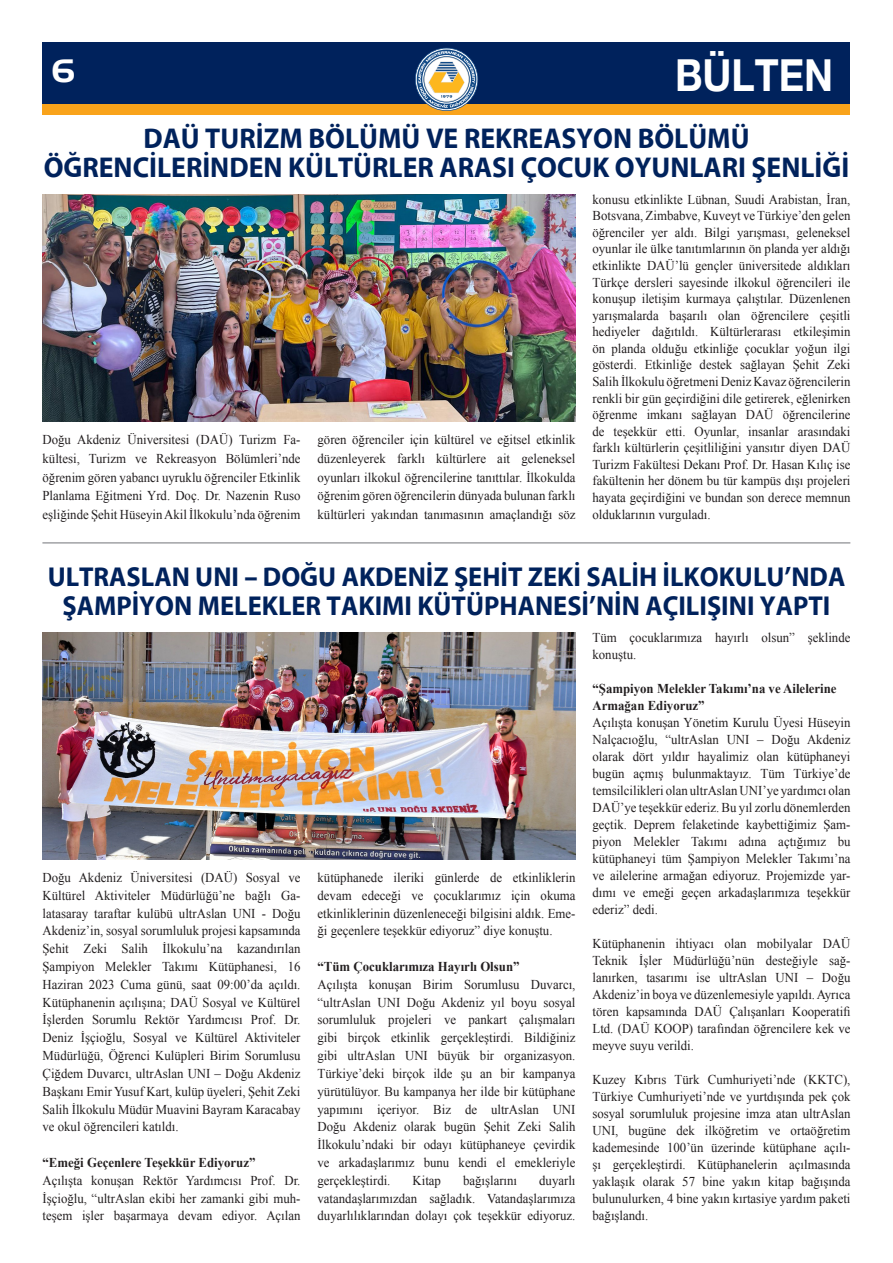
<style>
.page{position:relative;width:893px;height:1263px;background:#fff}
.page>*{position:absolute;margin:0;border:0;box-sizing:border-box;transform-origin:0 0}
.t1{font:700 44.1px "Helvetica Neue EMU";color:#fff;scale:.89 1}
.t2{font:31.5px "Handel EMU";color:#fff}
.t3{font:700 28.8px/28.8px "Myriad EMU";color:#00225c;text-align:center;scale:.96 1}
.t4{font:700 27.45px/28.8px "Myriad EMU";color:#00225c;text-align:center;scale:.96 1}
.t5{font:13.5px/17.9px "Times New Roman";color:#231f20;text-align:justify;scale:.95 1}
.t6{font:700 13.5px/17px "Times New Roman";color:#231f20;scale:.95 1}
</style>
<div class="page">
<div style="left:43px;top:43px;width:807px;height:72px;background:#f9a31b"></div>
<div style="left:43px;top:43px;width:807px;height:61px;background:#00225c"></div>
<svg style="left:415px;top:48px;width:63px;height:63px"></svg>
<img style="left:42px;top:194px;width:533px;height:228px">
<img style="left:42px;top:632px;width:533px;height:228px">
<hr style="left:42px;top:542px;width:808px;height:1px;background:#939598">
<p class="t2" style="left:52px;top:52px;width:24px">6</p>
<p class="t1" style="left:675px;top:48px;width:179px">BÜLTEN</p>
<p class="t3" style="left:44px;top:125px;width:841px">DAÜ TURİZM BÖLÜMÜ VE REKREASYON BÖLÜMÜ<br>ÖĞRENCİLERİNDEN KÜLTÜRLER ARASI ÇOCUK OYUNLARI ŞENLİĞİ</p>
<p class="t5" style="left:43px;top:430px;width:273px;line-height:18.8px">Doğu Akdeniz Üniversitesi (DAÜ) Turizm Fa&shy;kültesi, Turizm ve Rekreasyon Bölümleri’nde öğrenim gören yabancı uyruklu öğrenciler Etkinlik Planlama Eğitmeni Yrd. Doç. Dr. Nazenin Ruso eşliğinde Şehit Hüseyin Akil İlkokulu’nda öğrenim</p>
<p class="t5" style="left:317px;top:430px;width:273px;line-height:18.8px">gören öğrenciler için kültürel ve eğitsel etkinlik düzenleyerek farklı kültürlere ait geleneksel oyunları ilkokul öğrencilerine tanıttılar. İlkokulda öğrenim gören öğrencilerin dünyada bulunan farklı kültürleri yakından tanımasının amaçlandığı söz</p>
<p class="t5" style="left:592px;top:191px;width:273px;line-height:16.5px">konusu etkinlikte Lübnan, Suudi Arabistan, İran, Botsvana, Zimbabve, Kuveyt ve Türkiye’den gelen öğrenciler yer aldı. Bilgi yarışması, geleneksel oyunlar ile ülke tanıtımlarının ön planda yer aldığı etkinlikte DAÜ’lü gençler üniversitede aldıkları Türkçe dersleri sayesinde ilkokul öğrencileri ile konuşup iletişim kurmaya çalıştılar. Düzenlenen yarışmalarda başarılı olan öğrencilere çeşitli hediyeler dağıtıldı. Kültürlerarası etkileşimin ön planda olduğu etkinliğe çocuklar yoğun ilgi gösterdi. Etkinliğe destek sağlayan Şehit Zeki Salih İlkokulu öğretmeni Deniz Kavaz öğrencilerin renkli bir gün geçirdiğini dile getirerek, eğlenirken öğrenme imkanı sağlayan DAÜ öğrencilerine de teşekkür etti. Oyunlar, insanlar arasındaki farklı kültürlerin çeşitliliğini yansıtır diyen DAÜ Turizm Fakültesi Dekanı Prof. Dr. Hasan Kılıç ise fakültenin her dönem bu tür kampüs dışı projeleri hayata geçirdiğini ve bundan son derece memnun olduklarının vurguladı.</p>
<p class="t4" style="left:48px;top:563px;width:832px">ULTRASLAN UNI – DOĞU AKDENİZ ŞEHİT ZEKİ SALİH İLKOKULU’NDA<br>ŞAMPİYON MELEKLER TAKIMI KÜTÜPHANESİ’NİN AÇILIŞINI YAPTI</p>
<p class="t5" style="left:43px;top:868px;width:273px">Doğu Akdeniz Üniversitesi (DAÜ) Sosyal ve Kültürel Aktiviteler Müdürlüğü’ne bağlı Ga&shy;latasaray taraftar kulübü ultrAslan UNI - Doğu Akdeniz’in, sosyal sorumluluk projesi kapsamında Şehit Zeki Salih İlkokulu’na kazandırılan Şampiyon Melekler Takımı Kütüphanesi, 16<br>Haziran 2023 Cuma günü, saat 09:00’da açıldı.<br>Kütüphanenin açılışına; DAÜ Sosyal ve Kültürel İşlerden Sorumlu Rektör Yardımcısı Prof. Dr.<br>Deniz İşçioğlu, Sosyal ve Kültürel Aktiviteler Müdürlüğü, Öğrenci Kulüpleri Birim Sorumlusu Çiğdem Duvarcı, ultrAslan UNI – Doğu Akdeniz Başkanı Emir Yusuf Kart, kulüp üyeleri, Şehit Zeki Salih İlkokulu Müdür Muavini Bayram Karacabay ve okul öğrencileri katıldı.</p>
<p class="t6" style="left:43px;top:1154px;width:226px">“Emeği Geçenlere Teşekkür Ediyoruz”</p>
<p class="t5" style="left:43px;top:1171px;width:273px">Açılışta konuşan Rektör Yardımcısı Prof. Dr.<br>İşçioğlu, “ultrAslan ekibi her zamanki gibi muh&shy;teşem işler başarmaya devam ediyor. Açılan</p>
<p class="t5" style="left:317px;top:868px;width:273px">kütüphanede ileriki günlerde de etkinliklerin devam edeceği ve çocuklarımız için okuma etkinliklerinin düzenleneceği bilgisini aldık. Eme&shy;ği geçenlere teşekkür ediyoruz” diye konuştu.</p>
<p class="t6" style="left:317px;top:958px;width:214px">“Tüm Çocuklarımıza Hayırlı Olsun”</p>
<p class="t5" style="left:317px;top:975px;width:273px">Açılışta konuşan Birim Sorumlusu Duvarcı, “ultrAslan UNI Doğu Akdeniz yıl boyu sosyal sorumluluk projeleri ve pankart çalışmaları gibi birçok etkinlik gerçekleştirdi. Bildiğiniz gibi ultrAslan UNI büyük bir organizasyon.<br>Türkiye’deki birçok ilde şu an bir kampanya yürütülüyor. Bu kampanya her ilde bir kütüphane yapımını içeriyor. Biz de ultrAslan UNI Doğu Akdeniz olarak bugün Şehit Zeki Salih İlkokulu’ndaki bir odayı kütüphaneye çevirdik ve arkadaşlarımız bunu kendi el emekleriyle gerçekleştirdi.</p>
<p class="t5" style="left:317px;top:1171px;width:273px;text-indent:222px">duyarlı vatandaşlarımızdan sağladık. Vatandaşlarımıza duyarlılıklarından dolayı çok teşekkür ediyoruz.</p>
<p class="t5" style="left:412px;top:1171px;width:31px">Kitap</p>
<p class="t5" style="left:463px;top:1171px;width:58px">bağışlarını</p>
<p class="t5" style="left:592px;top:628px;width:273px;line-height:17px">Tüm çocuklarımıza hayırlı olsun” şeklinde konuştu.</p>
<p class="t6" style="left:592px;top:679px;width:259px">“Şampiyon Melekler Takımı’na ve Ailelerine<br>Armağan Ediyoruz”</p>
<p class="t5" style="left:592px;top:713px;width:273px;line-height:17px">Açılışta konuşan Yönetim Kurulu Üyesi Hüseyin Nalçacıoğlu, “ultrAslan UNI – Doğu Akdeniz olarak dört yıldır hayalimiz olan kütüphaneyi bugün açmış bulunmaktayız. Tüm Türkiye’de temsilcilikleri olan ultrAslan UNI’ye yardımcı olan DAÜ’ye teşekkür ederiz. Bu yıl zorlu dönemlerden geçtik. Deprem felaketinde kaybettiğimiz Şam&shy;piyon Melekler Takımı adına açtığımız bu kütüphaneyi tüm Şampiyon Melekler Takımı’na ve ailelerine armağan ediyoruz. Projemizde yar&shy;dımı ve emeği geçen arkadaşlarımıza teşekkür ederiz” dedi.</p>
<p class="t5" style="left:592px;top:935px;width:273px;line-height:17px">Kütüphanenin ihtiyacı olan mobilyalar DAÜ Teknik İşler Müdürlüğü’nün desteğiyle sağ&shy;lanırken, tasarımı ise ultrAslan UNI – Doğu Akdeniz’in boya ve düzenlemesiyle yapıldı. Ayrıca tören kapsamında DAÜ Çalışanları Kooperatifi Ltd. (DAÜ KOOP) tarafından öğrencilere kek ve meyve suyu verildi.</p>
<p class="t5" style="left:592px;top:1071px;width:273px;line-height:17px">Kuzey Kıbrıs Türk Cumhuriyeti’nde (KKTC), Türkiye Cumhuriyeti’nde ve yurtdışında pek çok sosyal sorumluluk projesine imza atan ultrAslan UNI, bugüne dek ilköğretim ve ortaöğretim kademesinde 100’ün üzerinde kütüphane açılı&shy;şı gerçekleştirdi. Kütüphanelerin açılmasında yaklaşık olarak 57 bine yakın kitap bağışında bulunulurken, 4 bine yakın kırtasiye yardım paketi bağışlandı.</p>
</div>
